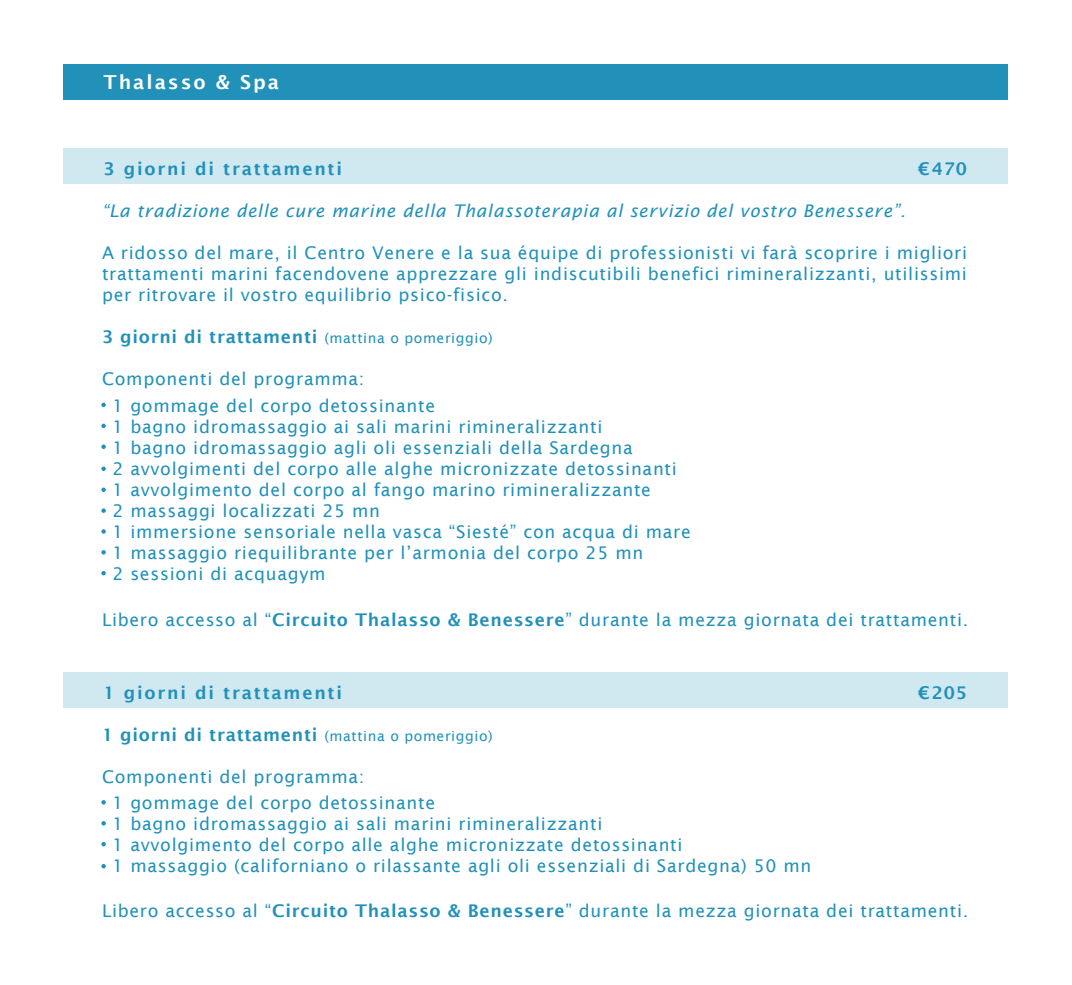
<style>
.page{position:relative;width:1072px;height:985px;background:#fff}
.page>*{position:absolute;margin:0;border:0;box-sizing:border-box;transform-origin:0 0}
.t1{font:600 19.25px "Lucida Sans";letter-spacing:.1em;color:#fff}
.t2{font:17.5px/21px "Lucida Sans";letter-spacing:.04em;color:#2191b9}
.t3{font:600 17.5px "Lucida Sans";letter-spacing:.04em;color:#2191b9}
.t4{font:italic 17.5px "Lucida Sans";letter-spacing:.04em;color:#2191b9}
.t5{font:600 17.5px "Lucida Sans";letter-spacing:.1em;color:#2191b9}
.s1{font-weight:400;font-size:14px}
.s2{font-weight:600}
</style>
<div class="page">
<div style="left:64px;top:65px;width:944px;height:35px;background:#2191b9"></div>
<div style="left:64px;top:148px;width:944px;height:35px;background:#d0e8f0"></div>
<svg style="left:101px;top:403px;width:5px;height:4px"></svg>
<svg style="left:101px;top:424px;width:5px;height:4px"></svg>
<svg style="left:101px;top:444px;width:5px;height:5px"></svg>
<svg style="left:101px;top:466px;width:5px;height:5px"></svg>
<svg style="left:101px;top:487px;width:5px;height:5px"></svg>
<svg style="left:101px;top:508px;width:5px;height:5px"></svg>
<svg style="left:101px;top:529px;width:5px;height:5px"></svg>
<svg style="left:101px;top:550px;width:5px;height:4px"></svg>
<svg style="left:101px;top:571px;width:5px;height:4px"></svg>
<div style="left:64px;top:672px;width:944px;height:35px;background:#d0e8f0"></div>
<svg style="left:101px;top:800px;width:5px;height:4px"></svg>
<svg style="left:101px;top:821px;width:5px;height:4px"></svg>
<svg style="left:101px;top:842px;width:5px;height:4px"></svg>
<svg style="left:101px;top:864px;width:5px;height:4px"></svg>
<p class="t1" style="left:103px;top:71px;width:177px">Thalasso &amp; Spa</p>
<p class="t5" style="left:103px;top:159px;width:240px">3 giorni di trattamenti</p>
<p class="t3" style="left:918px;top:159px;width:50px">€470</p>
<p class="t4" style="left:102px;top:200px;width:805px">“La tradizione delle cure marine della Thalassoterapia al servizio del vostro Benessere”.</p>
<p class="t2" style="left:102px;top:242px;width:866px;text-align:justify">A ridosso del mare, il Centro Venere e la sua équipe di professionisti vi farà scoprire i migliori trattamenti marini facendovene apprezzare gli indiscutibili benefici rimineralizzanti, utilissimi per ritrovare il vostro equilibrio psico-fisico.</p>
<p class="t3" style="left:102px;top:326px;width:392px">3 giorni di trattamenti <span class="s1">(mattina o pomeriggio)</span></p>
<p class="t2" style="left:102px;top:368px;width:264px">Componenti del programma:</p>
<p class="t2" style="left:112px;top:395px;width:580px">1 gommage del corpo detossinante<br>1 bagno idromassaggio ai sali marini rimineralizzanti<br>1 bagno idromassaggio agli oli essenziali della Sardegna<br>2 avvolgimenti del corpo alle alghe micronizzate detossinanti 1 avvolgimento del corpo al fango marino rimineralizzante<br>2 massaggi localizzati 25 mn<br>1 immersione sensoriale nella vasca “Siesté” con acqua di mare 1 massaggio riequilibrante per l’armonia del corpo 25 mn<br>2 sessioni di acquagym</p>
<p class="t2" style="left:102px;top:609px;width:868px">Libero accesso al “<span class="s2">Circuito Thalasso &amp; Benessere</span>” durante la mezza giornata dei trattamenti.</p>
<p class="t5" style="left:103px;top:683px;width:240px">1 giorni di trattamenti</p>
<p class="t3" style="left:102px;top:724px;width:392px">1 giorni di trattamenti <span class="s1">(mattina o pomeriggio)</span></p>
<p class="t2" style="left:102px;top:766px;width:264px">Componenti del programma:</p>
<p class="t2" style="left:112px;top:792px;width:700px">1 gommage del corpo detossinante<br>1 bagno idromassaggio ai sali marini rimineralizzanti<br>1 avvolgimento del corpo alle alghe micronizzate detossinanti<br>1 massaggio (californiano o rilassante agli oli essenziali di Sardegna) 50 mn</p>
<p class="t3" style="left:918px;top:683px;width:50px">€205</p>
<p class="t2" style="left:102px;top:900px;width:868px">Libero accesso al “<span class="s2">Circuito Thalasso &amp; Benessere</span>” durante la mezza giornata dei trattamenti.</p>
</div>
